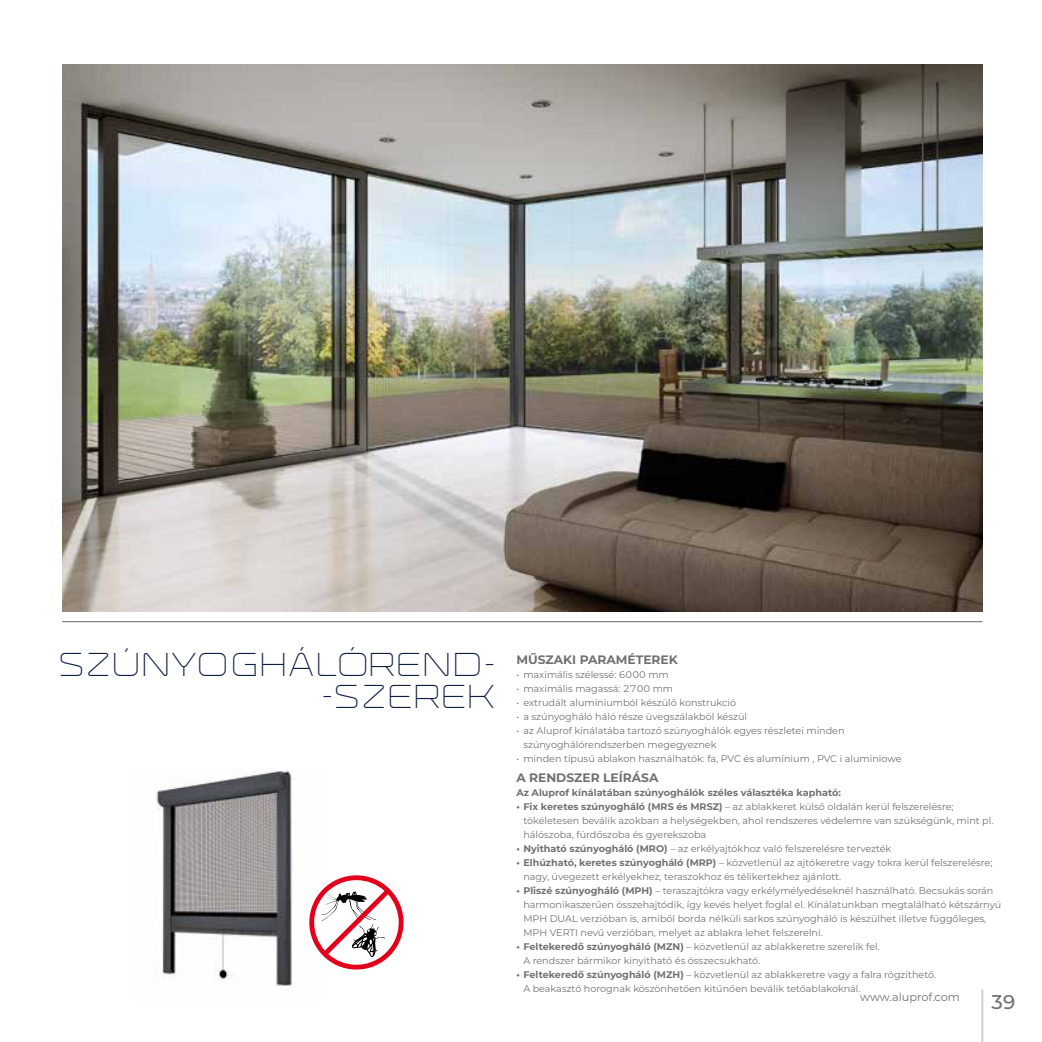
<style>
.page{position:relative;width:1042px;height:1042px;background:#fff}
.page>*{position:absolute;margin:0;border:0;box-sizing:border-box;transform-origin:0 0}
.t1{font:300 31.5px/31.5px "Ronduit Capitals";color:#101f44;text-align:right}
.t2{font:500 19.78px "Aluprof Sans";color:#707172}
.t3{font:700 12.25px "Aluprof Sans";color:#707172}
.t4{font:11.38px "Aluprof Sans";color:#707172}
.t5{font:9.62px/14px "Aluprof Sans";color:#707172}
.t6{font:700 9.62px "Aluprof Sans";color:#707172}
.s1{font-weight:700}
</style>
<div class="page">
<hr style="left:981px;top:989px;width:2px;height:53px;background:#d0d1d2">
<img style="left:156px;top:769px;width:136px;height:221px">
<svg style="left:309px;top:875px;width:94px;height:94px"></svg>
<img style="left:62px;top:64px;width:920px;height:547px">
<hr style="left:62px;top:621px;width:920px;height:1px;background:#707172">
<h1 class="t1" style="left:58px;top:648px;width:439px">SZÚNYOGHÁLÓREND--SZEREK</h1>
<p class="t3" style="left:516px;top:651px;width:163px">MŰSZAKI PARAMÉTEREK</p>
<p class="t5" style="left:516px;top:667px;width:154px">• maximális szélessé: 6000 mm</p>
<p class="t5" style="left:516px;top:681px;width:158px">• maximális magassá: 2700 mm</p>
<p class="t5" style="left:516px;top:695px;width:221px">• extrudált alumíniumból készülő konstrukció</p>
<p class="t5" style="left:516px;top:709px;width:232px">• a szúnyogháló háló része üvegszálakból készül</p>
<p class="t5" style="left:523px;top:723px;width:323px;text-indent:-7px">• az Aluprof kínálatába tartozó szúnyoghálók egyes részletei minden szúnyoghálórendszerben megegyeznek</p>
<p class="t5" style="left:516px;top:751px;width:387px">• minden típusú ablakon használhatók: fa, PVC és alumínium , PVC i aluminiowe</p>
<p class="t3" style="left:516px;top:769px;width:144px">A RENDSZER LEÍRÁSA</p>
<p class="t6" style="left:516px;top:786px;width:326px">Az Aluprof kínálatában szúnyoghálók széles választéka kapható:</p>
<p class="t5" style="left:523px;top:800px;width:472px;text-indent:-7px"><span class="s1">• Fix keretes szúnyogháló (MRS és MRSZ)</span> – az ablakkeret külső oldalán kerül felszerelésre; tökéletesen beválik azokban a helységekben, ahol rendszeres védelemre van szükségünk, mint pl. hálószoba, fürdőszoba és gyerekszoba</p>
<p class="t5" style="left:516px;top:842px;width:377px"><span class="s1">• Nyitható szúnyogháló (MRO)</span> – az erkélyajtókhoz való felszerelésre tervezték</p>
<p class="t5" style="left:523px;top:856px;width:471px;text-indent:-7px"><span class="s1">• Elhúzható, keretes szúnyogháló (MRP)</span> – közvetlenül az ajtókeretre vagy tokra kerül felszerelésre; nagy, üvegezett erkélyekhez, teraszokhoz és télikertekhez ajánlott.</p>
<p class="t5" style="left:523px;top:884px;width:479px;text-indent:-7px"><span class="s1">• Pliszé szúnyogháló (MPH)</span> – teraszajtókra vagy erkélymélyedéseknél használható. Becsukás során harmonikaszerűen összehajtódik, így kevés helyet foglal el. Kínálatunkban megtalálható kétszárnyú MPH DUAL verzióban is, amiből borda nélküli sarkos szúnyogháló is készülhet illetve függőleges, MPH VERTI nevű verzióban, melyet az ablakra lehet felszerelni.</p>
<p class="t5" style="left:523px;top:940px;width:358px;text-indent:-7px"><span class="s1">• Feltekeredő szúnyogháló (MZN)</span> – közvetlenül az ablakkeretre szerelik fel.<br>A rendszer bármikor kinyitható és összecsukható.</p>
<p class="t5" style="left:523px;top:968px;width:414px;text-indent:-7px"><span class="s1">• Feltekeredő szúnyogháló (MZH)</span> – közvetlenül az ablakkeretre vagy a falra rögzíthető.<br>A beakasztó horognak köszönhetően kitűnően beválik tetőablakoknál.</p>
<p class="t4" style="left:860px;top:988px;width:101px">www.aluprof.com</p>
<h2 class="t2" style="left:991px;top:988px;width:25px">39</h2>
</div>
